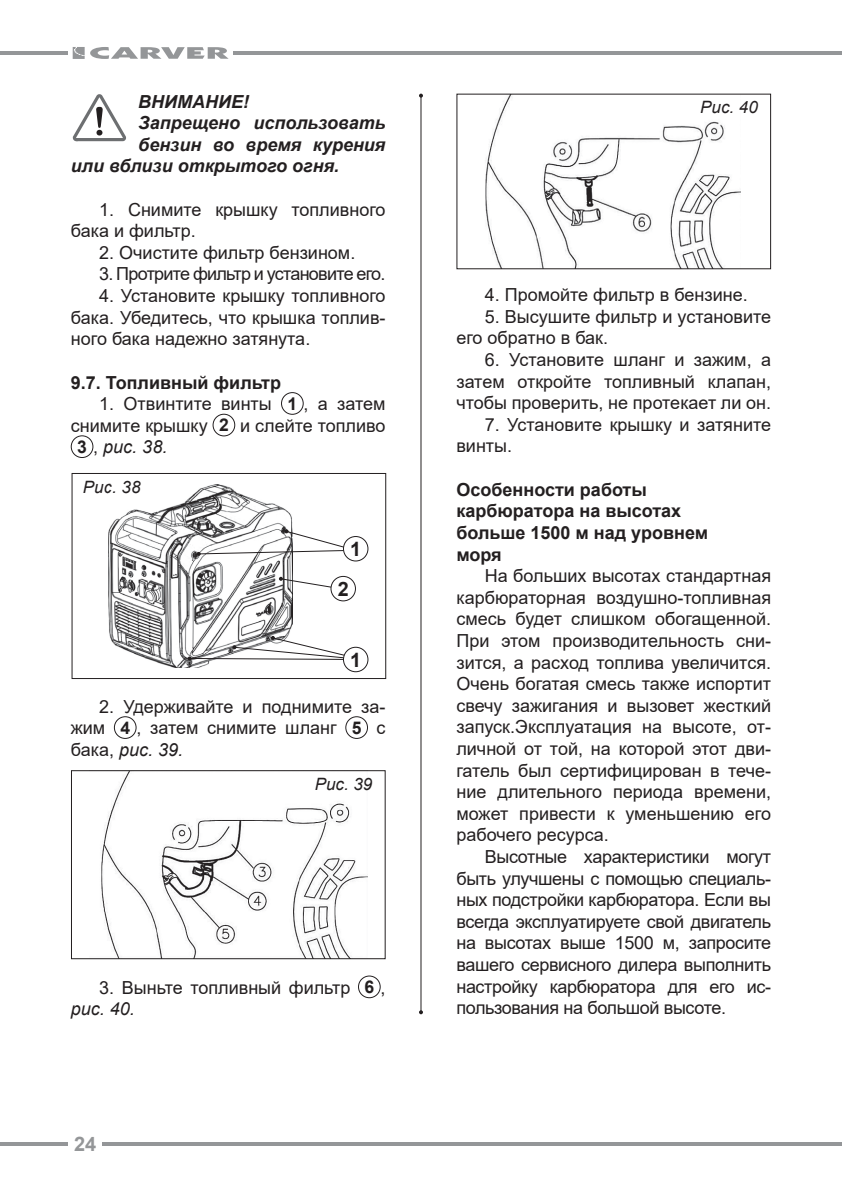
<style>
.page{position:relative;width:842px;height:1191px;background:#fff}
.page>*{position:absolute;margin:0;border:0;box-sizing:border-box;transform-origin:0 0}
.t1{font:700 20px "Arial";color:#949698}
.t2{font:700 19.8px "Arial";color:#231f20}
.t3{font:18px/21.6px "Arial";color:#231f20;text-align:justify}
.t4{font:700 18px/21.6px "Arial";color:#231f20}
.t5{font:italic 700 18px "Arial";color:#231f20}
.t6{font:18px "Arial";letter-spacing:-.04em;color:#231f20}
.t7{font:italic 18px "Arial";color:#231f20}
.t8{font:italic 17px "Arial";color:#231f20}
.s1{font-weight:700;font-size:17.6px}
.s2{font-weight:700;font-style:normal;font-size:17.6px}
.s3{font-style:normal}
.s4{font-style:italic}
</style>
<div class="page">
<hr style="left:234px;top:51px;width:608px;height:4px;background:#949698">
<hr style="left:102px;top:1142px;width:740px;height:3px;background:#949698">
<hr style="left:0;top:51px;width:68px;height:4px;background:#949698">
<svg style="left:0;top:1142px;width:68px;height:3px"></svg>
<svg style="left:73px;top:47px;width:156px;height:12px"></svg>
<svg style="left:73px;top:94px;width:53px;height:47px"></svg>
<div style="left:281px;top:392px;width:23px;height:23px;border:1px solid #231f20;border-radius:50%"></div>
<div style="left:213px;top:414px;width:22px;height:22px;border:1px solid #231f20;border-radius:50%"></div>
<div style="left:71px;top:435px;width:22px;height:23px;border:1px solid #231f20;border-radius:50%"></div>
<div style="left:114px;top:716px;width:22px;height:23px;border:1px solid #231f20;border-radius:50%"></div>
<div style="left:345px;top:716px;width:23px;height:23px;border:1px solid #231f20;border-radius:50%"></div>
<div style="left:358px;top:975px;width:23px;height:23px;border:1px solid #231f20;border-radius:50%"></div>
<div style="left:72px;top:473px;width:314px;height:206px;border:1px solid #231f20"></div>
<img style="left:101px;top:772px;width:266px;height:185px">
<div style="left:71px;top:770px;width:315px;height:189px;border:1px solid #231f20"></div>
<img style="left:485px;top:96px;width:255px;height:171px">
<hr style="left:420px;top:96px;width:1px;height:916px;background:#231f20">
<svg style="left:419px;top:94px;width:4px;height:4px"></svg>
<svg style="left:419px;top:1010px;width:4px;height:4px"></svg>
<img style="left:108px;top:485px;width:185px;height:182px">
<svg style="left:197px;top:529px;width:155px;height:27px"></svg>
<svg style="left:279px;top:577px;width:58px;height:13px"></svg>
<div style="left:331px;top:576px;width:24px;height:25px;background:#fff;border-radius:50%"></div>
<div style="left:331px;top:576px;width:25px;height:25px;border:1px solid #231f20;border-radius:50%"></div>
<svg style="left:188px;top:636px;width:175px;height:24px"></svg>
<div style="left:343px;top:536px;width:25px;height:25px;background:#fff;border-radius:50%"></div>
<div style="left:343px;top:536px;width:25px;height:25px;border:1px solid #231f20;border-radius:50%"></div>
<div style="left:343px;top:647px;width:25px;height:24px;background:#fff;border-radius:50%"></div>
<div style="left:343px;top:647px;width:25px;height:25px;border:1px solid #231f20;border-radius:50%"></div>
<p class="t5" style="left:138px;top:89px;width:112px">ВНИМАНИЕ!</p>
<p class="t5" style="left:138px;top:111px;width:249px">Запрещено использовать</p>
<p class="t5" style="left:138px;top:132px;width:249px">бензин во время курения</p>
<p class="t5" style="left:71px;top:154px;width:270px">или вблизи открытого огня.</p>
<p class="t3" style="left:71px;top:198px;width:316px;text-indent:28px">1. Снимите крышку топливного бака и фильтр.</p>
<p class="t3" style="left:99px;top:242px;width:258px">2. Очистите фильтр бензином.</p>
<p class="t6" style="left:99px;top:262px;width:288px">3. Протрите фильтр и установите его.</p>
<p class="t3" style="left:71px;top:285px;width:316px;text-indent:28px">4. Установите крышку топливного бака. Убедитесь, что крышка топлив&shy;ного бака надежно затянута.</p>
<p class="t4" style="left:71px;top:371px;width:212px">9.7. Топливный фильтр</p>
<p class="t3" style="left:99px;top:393px;width:288px">1. Отвинтите винты <span class="s1">1</span> , а затем</p>
<p class="t3" style="left:71px;top:414px;width:316px">снимите крышку <span class="s1">2</span> и слейте топливо</p>
<p class="t7" style="left:77px;top:435px;width:92px"><span class="s2">3</span> <span class="s3">,</span> рис. 38.</p>
<p class="t8" style="left:83px;top:476px;width:59px">Рис. 38</p>
<p class="t2" style="left:350px;top:535px;width:13px">1</p>
<p class="t2" style="left:338px;top:575px;width:13px">2</p>
<p class="t2" style="left:350px;top:646px;width:13px">1</p>
<p class="t3" style="left:71px;top:695px;width:316px;text-indent:28px">2. Удерживайте и поднимите за&shy;жим <span class="s1">4</span> , затем снимите шланг <span class="s1">5</span> с бака, <span class="s4">рис. 39.</span></p>
<p class="t8" style="left:315px;top:773px;width:59px">Рис. 39</p>
<p class="t3" style="left:71px;top:976px;width:316px;text-indent:28px">3. Выньте топливный фильтр <span class="s1">6</span> , <span class="s4">рис. 40.</span></p>
<p class="t1" style="left:74px;top:1129px;width:24px">24</p>
<p class="t8" style="left:700px;top:96px;width:59px">Рис. 40</p>
<p class="t3" style="left:485px;top:284px;width:264px">4. Промойте фильтр в бензине.</p>
<p class="t3" style="left:456px;top:305px;width:316px;text-indent:28px">5. Высушите фильтр и установите его обратно в бак.</p>
<p class="t3" style="left:456px;top:349px;width:316px;text-indent:28px">6. Установите шланг и зажим, а затем откройте топливный клапан, чтобы проверить, не протекает ли он.</p>
<p class="t3" style="left:456px;top:413px;width:316px;text-indent:28px">7. Установите крышку и затяните винты.</p>
<p class="t4" style="left:456px;top:479px;width:253px">Особенности работы карбюратора на высотах больше 1500 м над уровнем моря</p>
<p class="t3" style="left:456px;top:565px;width:316px;text-indent:28px">На больших высотах стандартная карбюраторная воздушно-топливная смесь будет слишком обогащенной.<br>При этом производительность сни&shy;зится, а расход топлива увеличится.<br>Очень богатая смесь также испортит свечу зажигания и вызовет жесткий запуск.Эксплуатация на высоте, от&shy;личной от той, на которой этот дви&shy;гатель был сертифицирован в тече&shy;ние длительного периода времени, может привести к уменьшению его рабочего ресурса.</p>
<p class="t3" style="left:456px;top:845px;width:316px;text-indent:28px">Высотные характеристики могут быть улучшены с помощью специаль&shy;ных подстройки карбюратора. Если вы всегда эксплуатируете свой двигатель на высотах выше 1500 м, запросите вашего сервисного дилера выполнить настройку карбюратора для его ис&shy;пользования на большой высоте.</p>
</div>
